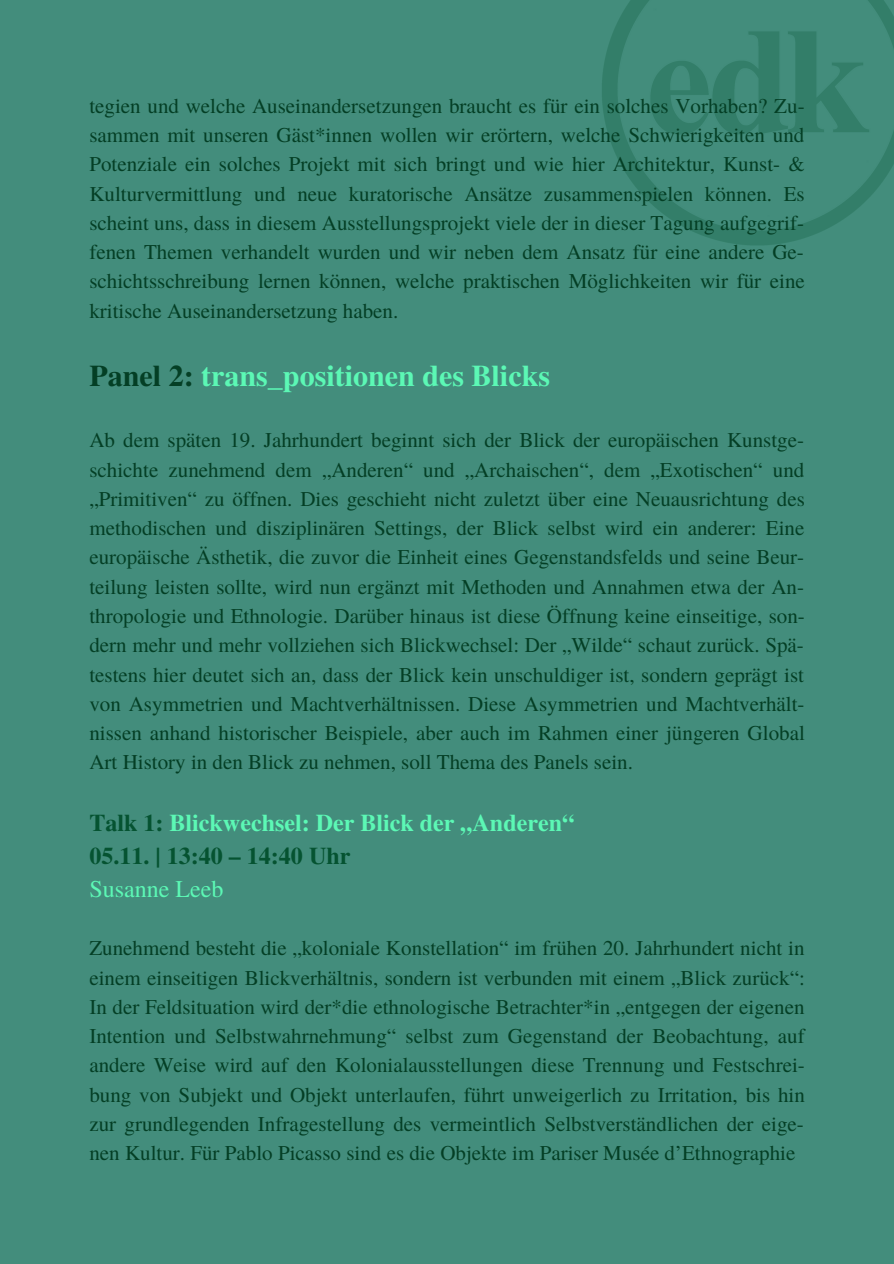
<style>
.page{position:relative;width:894px;height:1264px;background:#fff}
.page>*{position:absolute;margin:0;border:0;box-sizing:border-box;transform-origin:0 0}
.t1{font:700 30px "Te X Gyre Termes";color:#5cf8b5}
.t2{font:700 24px "Te X Gyre Termes";color:#5cf8b5}
.t3{font:700 24px "Te X Gyre Termes";color:#055331}
.t4{font:24px "Te X Gyre Termes";color:#5cf8b5}
.t5{font:21px/29.2px "Te X Gyre Termes";color:#043f25;text-align:justify}
.s1{color:#043f25}
.s2{color:#055331}
</style>
<div class="page">
<div style="left:0;top:0;width:893px;height:1263px;background:#438d7c"></div>
<img style="left:599px;top:0;width:294px;height:248px">
<p class="t5" style="left:89px;top:90px;width:716px">tegien und welche Auseinandersetzungen braucht es für ein solches Vorhaben? Zu&shy;sammen mit unseren Gäst*innen wollen wir erörtern, welche Schwierigkeiten und Potenziale ein solches Projekt mit sich bringt und wie hier Architektur, Kunst- &amp; Kulturvermittlung und neue kuratorische Ansätze zusammenspielen können. Es scheint uns, dass in diesem Ausstellungsprojekt viele der in dieser Tagung aufgegrif&shy;fenen Themen verhandelt wurden und wir neben dem Ansatz für eine andere Ge&shy;schichtsschreibung lernen können, welche praktischen Möglichkeiten wir für eine kritische Auseinandersetzung haben.</p>
<p class="t1" style="left:89px;top:353px;width:462px"><span class="s1">Panel 2:</span> trans_positionen des Blicks</p>
<p class="t5" style="left:89px;top:424px;width:716px">Ab dem späten 19. Jahrhundert beginnt sich der Blick der europäischen Kunstge&shy;schichte zunehmend dem „Anderen“ und „Archaischen“, dem „Exotischen“ und „Primitiven“ zu öffnen. Dies geschieht nicht zuletzt über eine Neuausrichtung des methodischen und disziplinären Settings, der Blick selbst wird ein anderer: Eine europäische Ästhetik, die zuvor die Einheit eines Gegenstandsfelds und seine Beur&shy;teilung leisten sollte, wird nun ergänzt mit Methoden und Annahmen etwa der An&shy;thropologie und Ethnologie. Darüber hinaus ist diese Öffnung keine einseitige, son&shy;dern mehr und mehr vollziehen sich Blickwechsel: Der „Wilde“ schaut zurück. Spä&shy;testens hier deutet sich an, dass der Blick kein unschuldiger ist, sondern geprägt ist von Asymmetrien und Machtverhältnissen. Diese Asymmetrien und Machtverhält&shy;nissen anhand historischer Beispiele, aber auch im Rahmen einer jüngeren Global Art History in den Blick zu nehmen, soll Thema des Panels sein.</p>
<p class="t2" style="left:89px;top:804px;width:486px"><span class="s2">Talk 1:</span> Blickwechsel: Der Blick der „Anderen“</p>
<p class="t3" style="left:89px;top:837px;width:262px">05.11. | 13:40 – 14:40 Uhr</p>
<p class="t4" style="left:89px;top:871px;width:136px">Susanne Leeb</p>
<p class="t5" style="left:89px;top:932px;width:716px">Zunehmend besteht die „koloniale Konstellation“ im frühen 20. Jahrhundert nicht in einem einseitigen Blickverhältnis, sondern ist verbunden mit einem „Blick zurück“:<br>In der Feldsituation wird der*die ethnologische Betrachter*in „entgegen der eigenen Intention und Selbstwahrnehmung“ selbst zum Gegenstand der Beobachtung, auf andere Weise wird auf den Kolonialausstellungen diese Trennung und Festschrei&shy;bung von Subjekt und Objekt unterlaufen, führt unweigerlich zu Irritation, bis hin zur grundlegenden Infragestellung des vermeintlich Selbstverständlichen der eige&shy;nen Kultur. Für Pablo Picasso sind es die Objekte im Pariser Musée d’Ethnographie</p>
</div>
